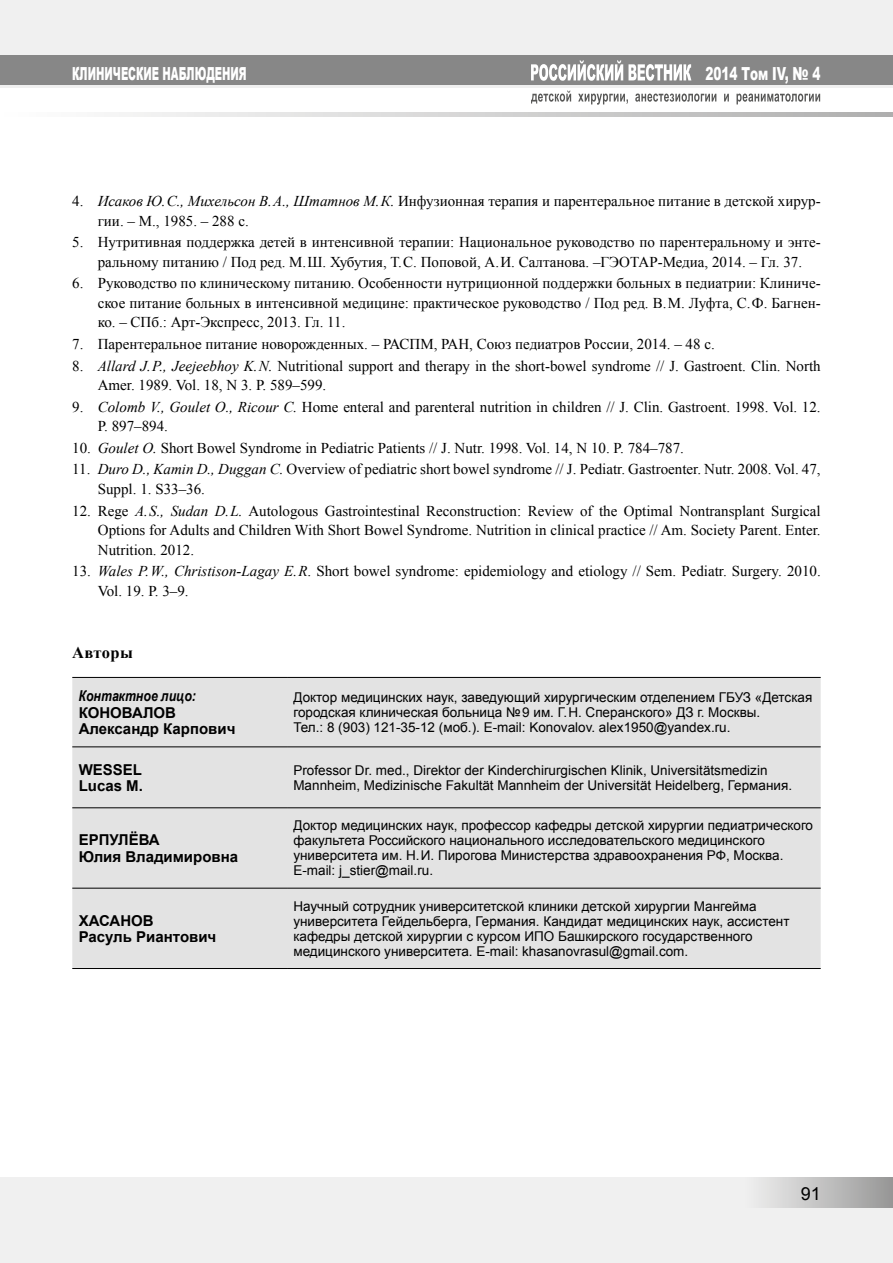
<style>
.page{position:relative;width:893px;height:1263px;background:#fff}
.page>*{position:absolute;margin:0;border:0;box-sizing:border-box;transform-origin:0 0}
.t1{font:900 18px "Arial";color:#fff;scale:.56 1}
.t2{font:900 18px "Arial";color:#fff;scale:.67 1}
.t3{font:18px "Arial";color:#000}
.t4{font:700 16.5px "Times New Roman";letter-spacing:.025em;color:#000}
.t5{font:15px/19.5px "Times New Roman";color:#000}
.t6{font:700 15px/16.5px "Arial";color:#000}
.t7{font:italic 700 15px "Arial Narrow";color:#000}
.t8{font:13.5px/15px "Arial";color:#000}
.s1{font-style:italic}
</style>
<div class="page">
<div style="left:0;top:1178px;width:893px;height:85px;background:#f0f0f0"></div>
<div style="left:744px;top:1178px;width:149px;height:30px;background:linear-gradient(to right,#f1f1f1,#979797)"></div>
<div style="left:0;top:0;width:893px;height:87px;background:#f0f0f0"></div>
<div style="left:0;top:55px;width:893px;height:30px;background:#878787"></div>
<svg style="left:119px;top:113px;width:774px;height:4px;background:#d2d1d1"></svg>
<svg style="left:531px;top:60px;width:160px;height:21px"></svg>
<svg style="left:531px;top:91px;width:289px;height:14px"></svg>
<div style="left:72px;top:678px;width:749px;height:290px;background:#e3e3e3"></div>
<hr style="left:72px;top:746px;width:215px;height:1px;background:#000">
<hr style="left:287px;top:746px;width:534px;height:1px;background:#000">
<hr style="left:72px;top:807px;width:215px;height:1px;background:#000">
<hr style="left:287px;top:807px;width:534px;height:1px;background:#000">
<hr style="left:72px;top:888px;width:215px;height:1px;background:#000">
<hr style="left:287px;top:888px;width:534px;height:1px;background:#000">
<hr style="left:72px;top:968px;width:215px;height:1px;background:#000">
<hr style="left:287px;top:968px;width:534px;height:1px;background:#000">
<hr style="left:72px;top:677px;width:215px;height:1px;background:#000">
<hr style="left:287px;top:677px;width:534px;height:1px;background:#000">
<p class="t1" style="left:72px;top:61px;width:313px">КЛИНИЧЕСКИЕ НАБЛЮДЕНИЯ</p>
<p class="t2" style="left:706px;top:61px;width:173px">2014 Том IV, № 4</p>
<p class="t5" style="left:98px;top:191px;width:724px;text-indent:-26px">4. <span class="s1">Исаков Ю. С., Михельсон В. А., Штатнов М. К.</span> Инфузионная терапия и парентеральное питание в детской хирур&shy;гии. – М., 1985. – 288 с.</p>
<p class="t5" style="left:72px;top:232px;width:750px;text-align:center">5. Нутритивная поддержка детей в интенсивной терапии: Национальное руководство по парентеральному и энте&shy;ральному питанию / Под ред. М. Ш. Хубутия, Т. С. Поповой, А. И. Салтанова. –ГЭОТАР-Медиа, 2014. – Гл. 37.</p>
<p class="t5" style="left:98px;top:273px;width:724px;text-align:justify;text-indent:-25px">6. Руководство по клиническому питанию. Особенности нутриционной поддержки больных в педиатрии: Клиниче&shy;ское питание больных в интенсивной медицине: практическое руководство / Под ред. В. М. Луфта, С. Ф. Багнен&shy;ко. – СПб.: Арт-Экспресс, 2013. Гл. 11.</p>
<p class="t5" style="left:72px;top:334px;width:644px">7. Парентеральное питание новорожденных. – РАСПМ, РАН, Союз педиатров России, 2014. – 48 с.</p>
<p class="t5" style="left:98px;top:356px;width:724px;text-indent:-26px">8. <span class="s1">Allard J. P., Jeejeebhoy K. N.</span> Nutritional support and therapy in the short-bowel syndrome // J. Gastroent. Clin. North<br>Amer. 1989. Vol. 18, N 3. Р. 589–599.</p>
<p class="t5" style="left:98px;top:397px;width:724px;text-indent:-26px">9. <span class="s1">Colomb V., Goulet O., Ricour C.</span> Home enteral and parenteral nutrition in children // J. Clin. Gastroent. 1998. Vol. 12.<br>Р. 897–894.</p>
<p class="t5" style="left:72px;top:438px;width:613px">10. <span class="s1">Goulet O.</span> Short Bowel Syndrome in Pediatric Patients // J. Nutr. 1998. Vol. 14, N 10. P. 784–787.</p>
<p class="t5" style="left:98px;top:459px;width:724px;text-indent:-26px">11. <span class="s1">Duro D., Kamin D., Duggan C.</span> Overview of pediatric short bowel syndrome // J. Pediatr. Gastroenter. Nutr. 2008. Vol. 47,<br>Suppl. 1. S33–36.</p>
<p class="t5" style="left:98px;top:501px;width:724px;text-align:justify;text-indent:-26px">12. Rege <span class="s1">A. S., Sudan D. L.</span> Autologous Gastrointestinal Reconstruction: Review of the Optimal Nontransplant Surgical Options for Adults and Children With Short Bowel Syndrome. Nutrition in clinical practice // Am. Society Parent. Enter.<br>Nutrition. 2012.</p>
<p class="t5" style="left:98px;top:561px;width:724px;text-indent:-26px">13. <span class="s1">Wales P. W., Christison-Lagay E. R</span>. Short bowel syndrome: epidemiology and etiology // Sem. Pediatr. Surgery. 2010.<br>Vol. 19. Р. 3–9.</p>
<p class="t4" style="left:72px;top:641px;width:62px">Авторы</p>
<p class="t7" style="left:79px;top:684px;width:119px">Контактное лицо:</p>
<p class="t6" style="left:79px;top:704px;width:158px">КОНОВАЛОВ<br>Александр Карпович</p>
<p class="t8" style="left:293px;top:690px;width:520px">Доктор медицинских наук, заведующий хирургическим отделением ГБУЗ «Детская городская клиническая больница №9 им. Г. Н . Сперанского» ДЗ г. Москвы.<br>Тел.: 8 (903) 121‑35‑12 (моб.). Е-mail: Konovalov. alex1950@yandex.ru.</p>
<p class="t6" style="left:79px;top:761px;width:66px">WESSEL<br>Lucas M.</p>
<p class="t8" style="left:293px;top:763px;width:500px">Professor Dr. med., Direktor der Kinderchirurgischen Klinik, Universitätsmedizin<br>Mannheim, Medizinische Fakultät Mannheim der Universität Heidelberg, Германия.</p>
<p class="t6" style="left:79px;top:832px;width:161px">ЕРПУЛЁВА<br>Юлия Владимировна</p>
<p class="t8" style="left:293px;top:818px;width:521px">Доктор медицинских наук, профессор кафедры детской хирургии педиатрического факультета Российского национального исследовательского медицинского университета им. Н . И . Пирогова Министерства здравоохранения РФ, М осква.<br>E-mail: j_stier@mail.ru.</p>
<p class="t6" style="left:79px;top:912px;width:139px">ХАСАНОВ<br>Расуль Риантович</p>
<p class="t8" style="left:293px;top:899px;width:498px">Н аучный сотрудник университетской клиники детской хирургии М ангейма университета Гейдельберга, Германия. Кандидат медицинских наук, ассистент кафедры детской хирургии с курсом И ПО Башкирского государственного медицинского университета. Е-mail: khasanovrasul@gmail.com.</p>
<p class="t3" style="left:801px;top:1181px;width:22px">91</p>
</div>
